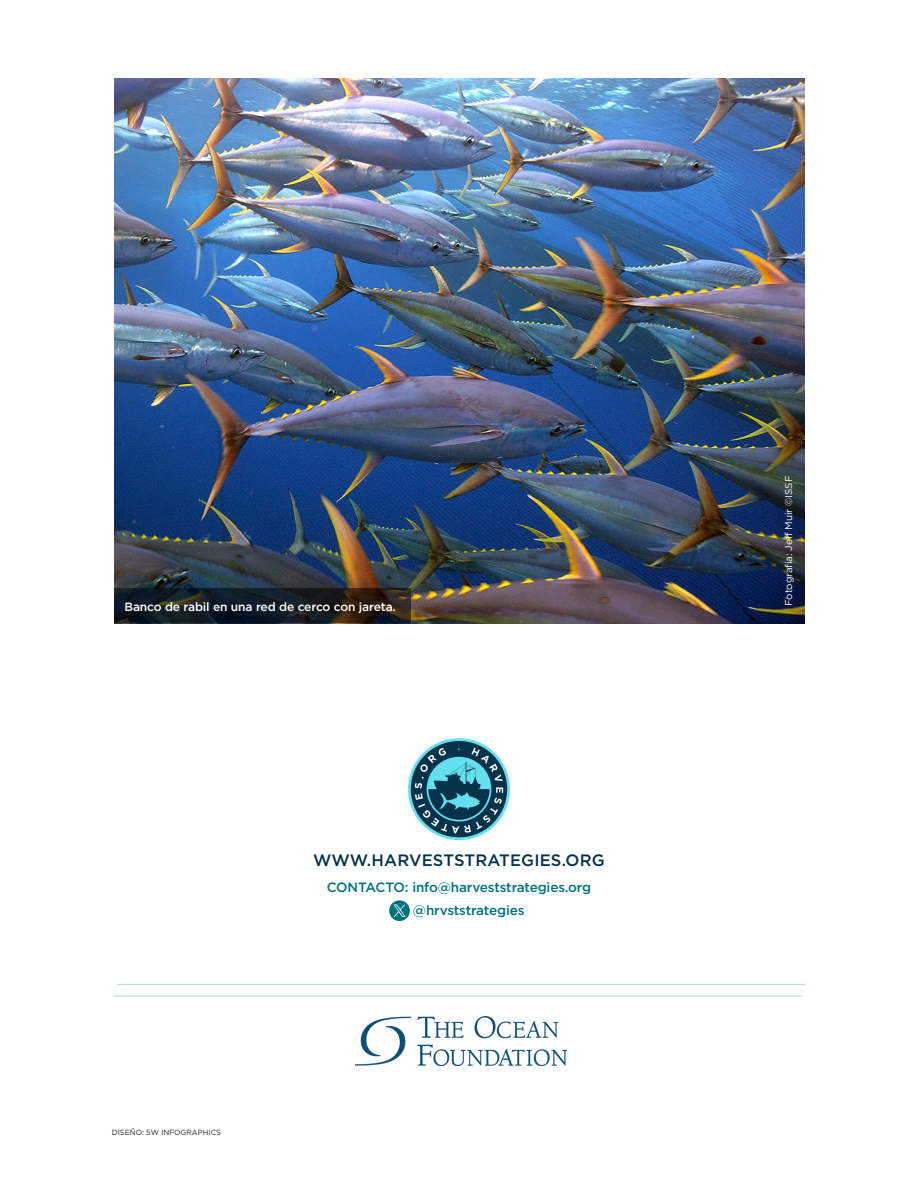
<style>
.page{position:relative;width:918px;height:1188px;background:#fff}
.page>*{position:absolute;margin:0;border:0;box-sizing:border-box;transform-origin:0 0}
.t1{font:500 16.5px "Gotham";letter-spacing:.01em;color:#05334c}
.t2{font:500 13.5px "Gotham";letter-spacing:-.01em;color:#00747e}
.t3{font:500 12px "Gotham";letter-spacing:-.01em;color:#fff}
.t4{font:9.9px "Gotham";letter-spacing:-.01em;color:#fff}
.t5{font:7.5px "Gotham";color:#231f20}
.s1{font-style:inherit}
</style>
<div class="page">
<hr style="left:114px;top:996px;width:688px;height:1px;background:#b0d5db">
<svg style="left:408px;top:738px;width:102px;height:102px"></svg>
<div style="left:411px;top:741px;width:96px;height:96px;background:#05334c;border-radius:50%"></div>
<svg style="left:415px;top:748px;width:88px;height:85px"></svg>
<svg style="left:389px;top:900px;width:21px;height:21px"></svg>
<svg style="left:394px;top:905px;width:12px;height:12px"></svg>
<img style="left:114px;top:78px;width:691px;height:546px">
<svg style="left:114px;top:589px;width:297px;height:34px"></svg>
<hr style="left:117px;top:984px;width:688px;height:1px;background:#b0d5db">
<img style="left:355px;top:1017px;width:212px;height:49px">
<p class="t3" style="left:124px;top:599px;width:273px">Banco de rabil en una red de cerco con jareta.</p>
<p class="t5" style="left:112px;top:1128px;width:111px">DISEÑO: 5W INFOGRAPHICS</p>
<p class="t1" style="left:313px;top:849px;width:293px">WWW.HARVESTSTRATEGIES.ORG</p>
<p class="t2" style="left:327px;top:879px;width:266px"><span class="s1">CONTACTO</span>: info@harveststrategies.org</p>
<p class="t2" style="left:413px;top:901px;width:113px">@hrvststrategies</p>
<p class="t4" style="left:783px;top:606px;width:131px;rotate:-90deg">Fotografía: Jeff Muir ©ISSF</p>
</div>
